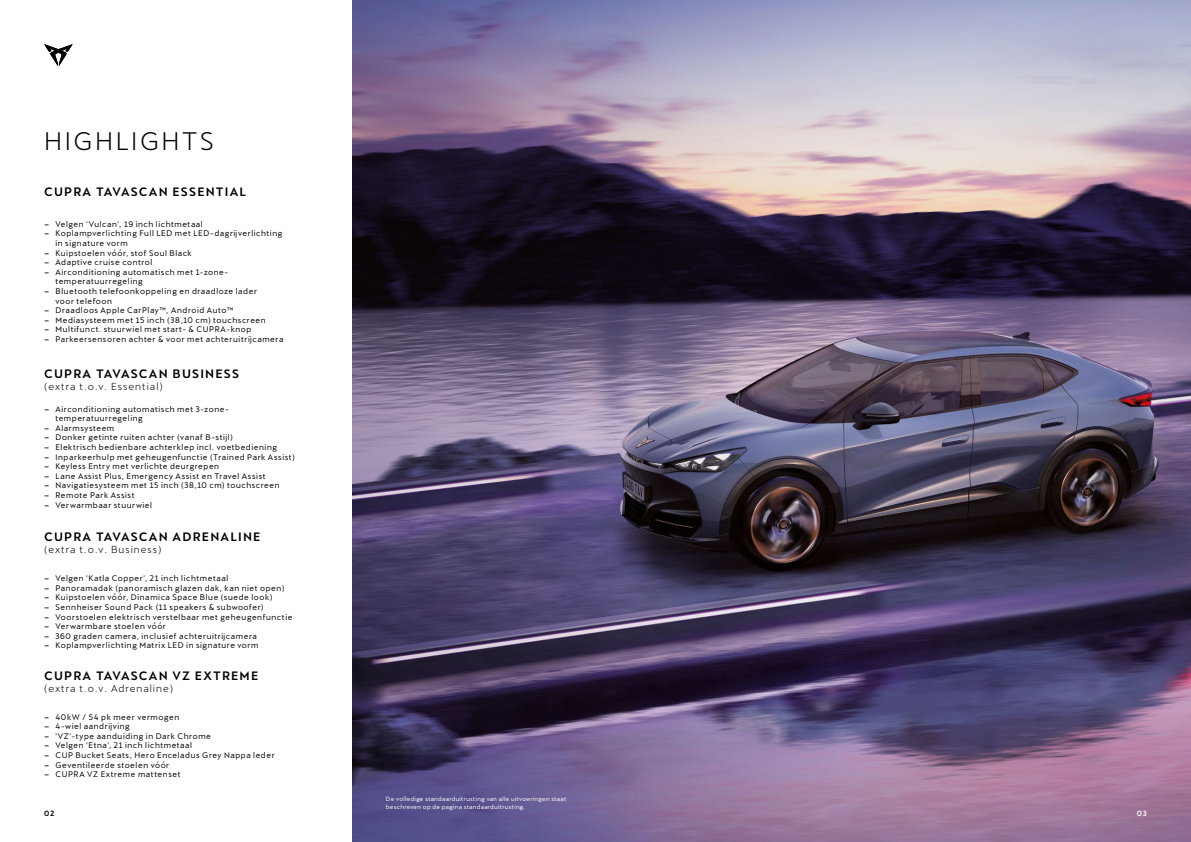
<style>
.page{position:relative;width:1191px;height:842px;background:#fff}
.page>*{position:absolute;margin:0;border:0;box-sizing:border-box;transform-origin:0 0}
.t1{font:25px "Cupra";letter-spacing:.1em;color:#000}
.t2{font:500 12px "Cupra";letter-spacing:.1em;color:#000}
.t3{font:10px "Cupra";letter-spacing:.1em;color:#000}
.t4{font:8px/9.6px "Cupra";letter-spacing:.07em;color:#000}
.t5{font:500 7.5px "Cupra";color:#000}
.t6{font:500 7.5px "Cupra";color:#fff}
.t7{font:6px/7.2px "Cupra";letter-spacing:.05em;color:#fff}
.s1{font-weight:500}
</style>
<div class="page">
<img style="left:353px;top:0;width:838px;height:842px">
<svg style="left:44px;top:44px;width:29px;height:22px"></svg>
<h1 class="t1" style="left:44px;top:119px;width:171px">HIGHLIGHTS</h1>
<h2 class="t2" style="left:44px;top:185px;width:204px">CUPRA TAVASCAN ESSENTIAL</h2>
<p class="t4" style="left:44px;top:218px;width:160px"><span class="s1">–</span> Velgen 'Vulcan', 19 inch lichtmetaal</p>
<p class="t4" style="left:55px;top:227px;width:228px;text-indent:-11px"><span class="s1">–</span> Koplampverlichting Full LED met LED-dagrijverlichting in signature vorm</p>
<p class="t4" style="left:44px;top:247px;width:149px"><span class="s1">–</span> Kuipstoelen vóór, stof Soul Black</p>
<p class="t4" style="left:44px;top:256px;width:110px"><span class="s1">–</span> Adaptive cruise control</p>
<p class="t4" style="left:55px;top:266px;width:174px;text-indent:-11px"><span class="s1">–</span> Airconditioning automatisch met 1-zone&shy;temperatuurregeling</p>
<p class="t4" style="left:55px;top:285px;width:203px;text-indent:-11px"><span class="s1">–</span> Bluetooth telefoonkoppeling en draadloze lader voor telefoon</p>
<p class="t4" style="left:44px;top:304px;width:191px"><span class="s1">–</span> Draadloos Apple CarPlay™, Android Auto™</p>
<p class="t4" style="left:44px;top:314px;width:223px"><span class="s1">–</span> Mediasysteem met 15 inch (38,10 cm) touchscreen</p>
<p class="t4" style="left:44px;top:323px;width:209px"><span class="s1">–</span> Multifunct. stuurwiel met start- &amp; CUPRA-knop</p>
<p class="t4" style="left:44px;top:333px;width:241px"><span class="s1">–</span> Parkeersensoren achter &amp; voor met achteruitrijcamera</p>
<h2 class="t2" style="left:44px;top:367px;width:196px">CUPRA TAVASCAN BUSINESS</h2>
<p class="t3" style="left:44px;top:377px;width:120px">(extra t.o.v. Essential)</p>
<p class="t4" style="left:55px;top:403px;width:175px;text-indent:-11px"><span class="s1">–</span> Airconditioning automatisch met 3-zone&shy;temperatuurregeling</p>
<p class="t4" style="left:44px;top:422px;width:72px"><span class="s1">–</span> Alarmsysteem</p>
<p class="t4" style="left:44px;top:431px;width:190px"><span class="s1">–</span> Donker getinte ruiten achter (vanaf B-stijl)</p>
<p class="t4" style="left:44px;top:441px;width:234px"><span class="s1">–</span> Elektrisch bedienbare achterklep incl. voetbediening</p>
<p class="t4" style="left:44px;top:451px;width:252px"><span class="s1">–</span> Inparkeerhulp met geheugenfunctie (Trained Park Assist)</p>
<p class="t4" style="left:44px;top:460px;width:176px"><span class="s1">–</span> Keyless Entry met verlichte deurgrepen</p>
<p class="t4" style="left:44px;top:470px;width:223px"><span class="s1">–</span> Lane Assist Plus, Emergency Assist en Travel Assist</p>
<p class="t4" style="left:44px;top:479px;width:237px"><span class="s1">–</span> Navigatiesysteem met 15 inch (38,10 cm) touchscreen</p>
<p class="t4" style="left:44px;top:489px;width:92px"><span class="s1">–</span> Remote Park Assist</p>
<p class="t4" style="left:44px;top:499px;width:110px"><span class="s1">–</span> Verwarmbaar stuurwiel</p>
<h2 class="t2" style="left:44px;top:530px;width:218px">CUPRA TAVASCAN ADRENALINE</h2>
<p class="t3" style="left:44px;top:541px;width:119px">(extra t.o.v. Business)</p>
<p class="t4" style="left:44px;top:572px;width:186px"><span class="s1">–</span> Velgen 'Katla Copper', 21 inch lichtmetaal</p>
<p class="t4" style="left:44px;top:582px;width:242px"><span class="s1">–</span> Panoramadak (panoramisch glazen dak, kan niet open)</p>
<p class="t4" style="left:44px;top:591px;width:230px"><span class="s1">–</span> Kuipstoelen vóór, Dinamica Space Blue (suede look)</p>
<p class="t4" style="left:44px;top:601px;width:221px"><span class="s1">–</span> Sennheiser Sound Pack (11 speakers &amp; subwoofer)</p>
<p class="t4" style="left:44px;top:611px;width:250px"><span class="s1">–</span> Voorstoelen elektrisch verstelbaar met geheugenfunctie</p>
<p class="t4" style="left:44px;top:620px;width:123px"><span class="s1">–</span> Verwarmbare stoelen vóór</p>
<p class="t4" style="left:44px;top:630px;width:214px"><span class="s1">–</span> 360 graden camera, inclusief achteruitrijcamera</p>
<p class="t4" style="left:44px;top:639px;width:216px"><span class="s1">–</span> Koplampverlichting Matrix LED in signature vorm</p>
<h2 class="t2" style="left:44px;top:668px;width:216px">CUPRA TAVASCAN VZ EXTREME</h2>
<p class="t3" style="left:44px;top:679px;width:131px">(extra t.o.v. Adrenaline)</p>
<p class="t4" style="left:44px;top:711px;width:137px"><span class="s1">–</span> 40kW / 54 pk meer vermogen</p>
<p class="t4" style="left:44px;top:720px;width:87px"><span class="s1">–</span> 4-wiel aandrijving</p>
<p class="t4" style="left:44px;top:730px;width:168px"><span class="s1">–</span> 'VZ'-type aanduiding in Dark Chrome</p>
<p class="t4" style="left:44px;top:739px;width:149px"><span class="s1">–</span> Velgen 'Etna', 21 inch lichtmetaal</p>
<p class="t4" style="left:44px;top:749px;width:232px"><span class="s1">–</span> CUP Bucket Seats, Hero Enceladus Grey Nappa leder</p>
<p class="t4" style="left:44px;top:759px;width:127px"><span class="s1">–</span> Geventileerde stoelen vóór</p>
<p class="t4" style="left:44px;top:768px;width:138px"><span class="s1">–</span> CUPRA VZ Extreme mattenset</p>
<p class="t7" style="left:386px;top:795px;width:182px">De volledige standaarduitrusting van alle uitvoeringen staat beschreven op de pagina standaarduitrusting.</p>
<p class="t5" style="left:44px;top:809px;width:12px">02</p>
<p class="t6" style="left:1136px;top:809px;width:12px">03</p>
</div>
